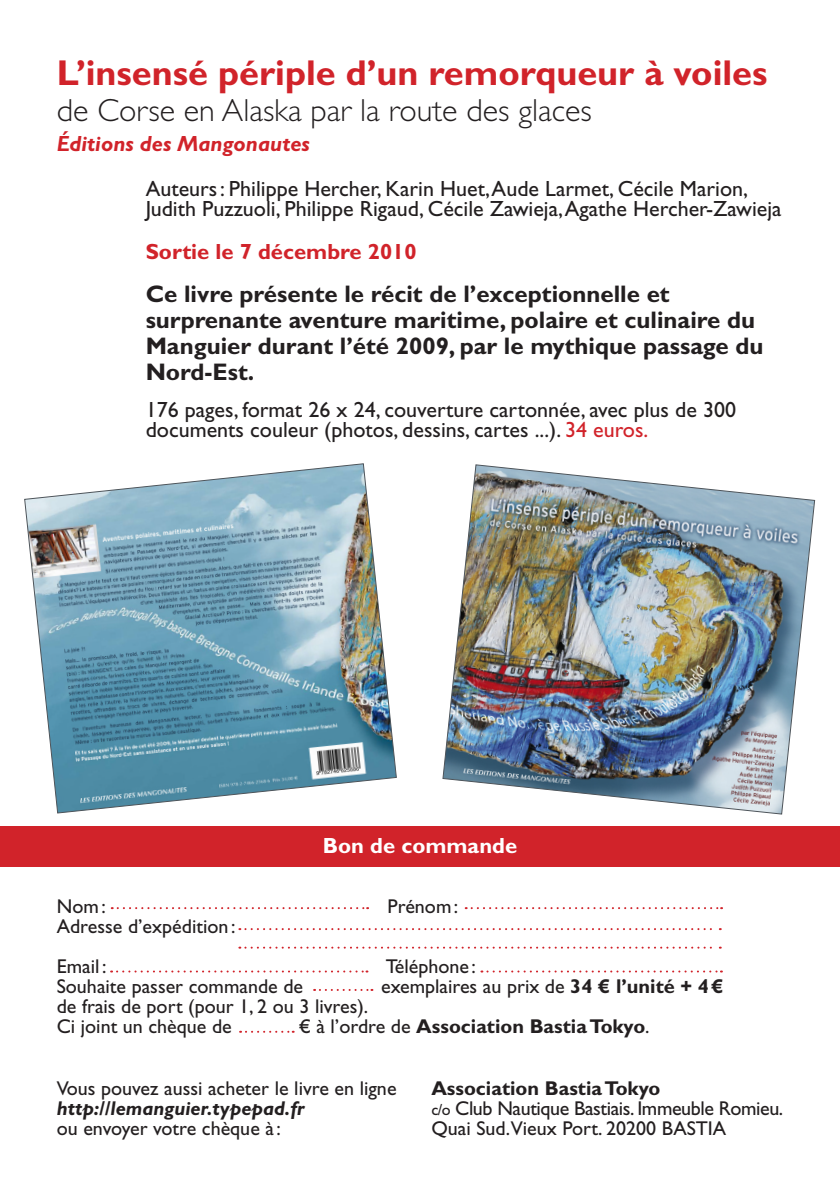
<style>
.page{position:relative;width:840px;height:1191px;background:#fff}
.page>*{position:absolute;margin:0;border:0;box-sizing:border-box;transform-origin:0 0}
.encadre{font:700 36px "Gill Sans Std";color:#d1232a}
.encadre-2{font:300 32px "Gill Sans Std";color:#231f20}
.encadre-3{font:700 24px/26px "Gill Sans Std";color:#231f20}
.encadre-4{font:22px/20px "Gill Sans Std";color:#231f20}
.encadre-5{font:italic 700 22px "Gill Sans Std";color:#d1232a}
.encadre-6{font:700 22px "Gill Sans Std";color:#d1232a}
.encadre-7{font:700 22px "Gill Sans Std";color:#fff}
.encadre-8{font:20px/20px "Gill Sans Std";color:#231f20}
.encadre-9{font:20px/20px "Gill Sans Std";letter-spacing:-.02em;color:#231f20}
.encadre-10{font:700 20px "Gill Sans Std";color:#231f20}
.encadre-11{font:italic 700 20px "Gill Sans Std";color:#231f20}
.s1{color:#d1232a}
.s2{font-weight:700}
.s3{font-weight:400}
.s4{font-size:16px}
</style>
<div class="page">
<img style="left:24px;top:463px;width:372px;height:350px">
<div style="left:0;top:826px;width:839px;height:40px;background:#d1232a"></div>
<img style="left:442px;top:464px;width:372px;height:350px">
<svg style="left:112px;top:907px;width:256px;height:2px"></svg>
<svg style="left:314px;top:989px;width:58px;height:2px"></svg>
<svg style="left:240px;top:1030px;width:53px;height:2px"></svg>
<svg style="left:239px;top:928px;width:481px;height:2px"></svg>
<svg style="left:239px;top:946px;width:481px;height:2px"></svg>
<svg style="left:465px;top:907px;width:256px;height:2px"></svg>
<svg style="left:111px;top:970px;width:256px;height:2px"></svg>
<svg style="left:481px;top:970px;width:240px;height:2px"></svg>
<p class="encadre" style="left:57px;top:52px;width:711px">L’insensé périple d’un remorqueur à voiles</p>
<p class="encadre-2" style="left:57px;top:93px;width:536px">de Corse en Alaska par la route des glaces</p>
<p class="encadre-5" style="left:57px;top:131px;width:254px">éditions des Mangonautes</p>
<p class="encadre-4" style="left:146px;top:178px;width:637px">Auteurs: Philippe Hercher, Karin Huet, Aude Larmet, Cécile Marion,<br>Judith Puzzuoli, Philippe Rigaud, Cécile Zawieja, Agathe Hercher-Zawieja</p>
<p class="encadre-6" style="left:146px;top:238px;width:272px">Sortie le 7 décembre 2010</p>
<p class="encadre-3" style="left:146px;top:280px;width:619px">Ce livre présente le récit de l’exceptionnelle et surprenante aventure maritime, polaire et culinaire du Manguier durant l’été 2009, par le mythique passage du Nord-Est.</p>
<p class="encadre-4" style="left:146px;top:399px;width:591px">176 pages, format 26 x 24, couverture cartonnée, avec plus de 300 documents couleur (photos, dessins, cartes ...). <span class="s1">34 euros.</span></p>
<p class="encadre-7" style="left:322px;top:833px;width:196px">Bon de commande</p>
<p class="encadre-8" style="left:57px;top:896px;width:50px">Nom:</p>
<p class="encadre-8" style="left:387px;top:896px;width:72px">Prénom:</p>
<p class="encadre-8" style="left:57px;top:916px;width:180px">Adresse d’expédition:</p>
<p class="encadre-8" style="left:57px;top:956px;width:51px">Email :</p>
<p class="encadre-8" style="left:385px;top:956px;width:92px">Téléphone :</p>
<p class="encadre-8" style="left:57px;top:976px;width:248px">Souhaite passer commande de</p>
<p class="encadre-8" style="left:381px;top:976px;width:344px">exemplaires au prix de <span class="s2">34 € l’unité + 4€</span></p>
<p class="encadre-8" style="left:57px;top:996px;width:313px">de frais de port (pour 1, 2 ou 3 livres).<br>Ci joint un chèque de</p>
<p class="encadre-10" style="left:298px;top:1014px;width:352px"><span class="s3">€ à l’ordre de</span> Association Bastia Tokyo<span class="s3">.</span></p>
<p class="encadre-8" style="left:57px;top:1078px;width:341px">Vous pouvez aussi acheter le livre en ligne</p>
<p class="encadre-11" style="left:57px;top:1097px;width:249px">http://lemanguier.typepad.fr</p>
<p class="encadre-8" style="left:57px;top:1118px;width:225px">ou envoyer votre chèque à :</p>
<p class="encadre-9" style="left:431px;top:1078px;width:353px"><span class="s2">Association Bastia Tokyo<br></span><span class="s4">c/o</span> Club Nautique Bastiais. Immeuble Romieu.<br>Quai Sud.Vieux Port. 20200 BASTIA</p>
</div>
